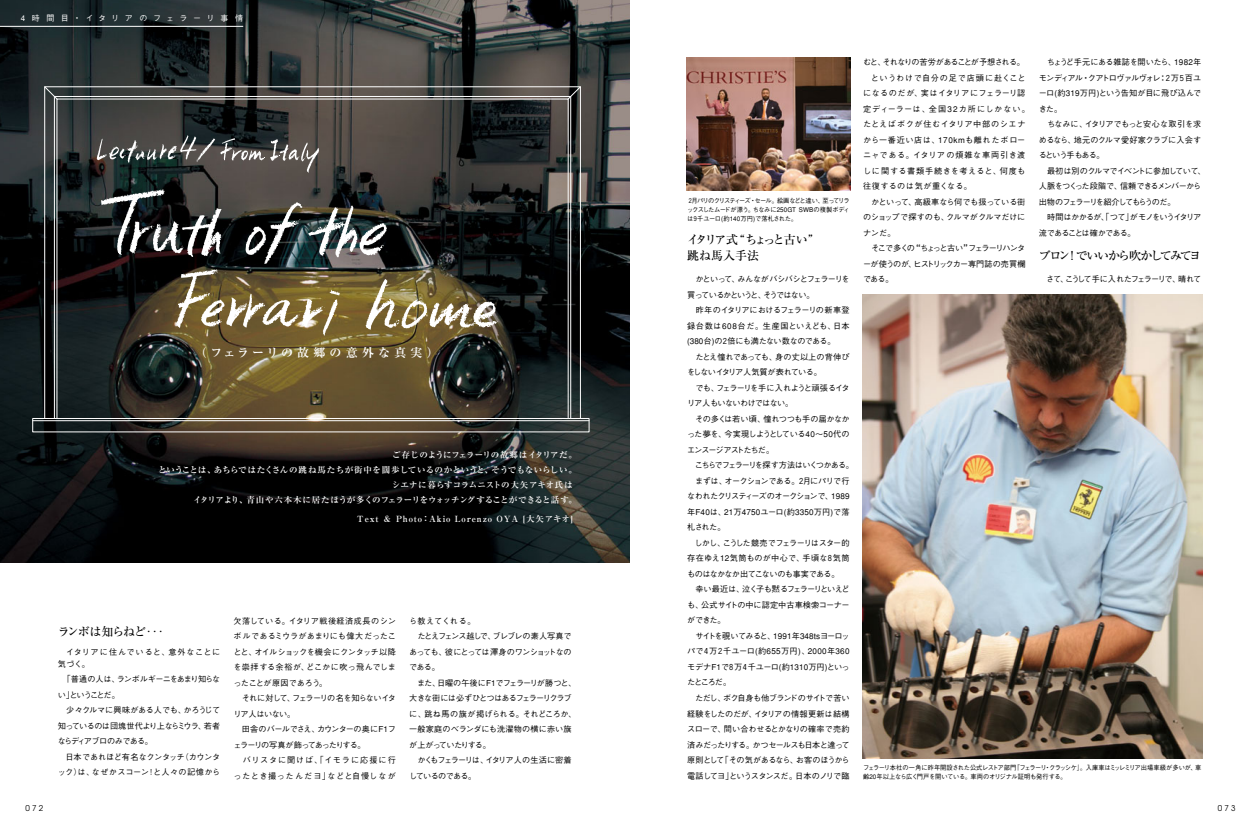
<style>
.page{position:relative;width:1259px;height:837px;background:#fff}
.page>*{position:absolute;margin:0;border:0;box-sizing:border-box;transform-origin:0 0}
.t1{font:500 12px/15.5px "Ryumin";letter-spacing:-.06em;color:#000}
.t2{font:500 12px "Ryumin";letter-spacing:-.15em;color:#000}
.t3{font:700 12px "Ryumin";letter-spacing:.35em;color:#fff}
.t4{font:500 12px "Ryumin";letter-spacing:-.11em;color:#000}
.t5{font:700 8.5px "Ryumin";letter-spacing:.02em;color:#fff}
.t6{font:700 8.5px "Ryumin";letter-spacing:-.015em;color:#fff}
.t7{font:700 8.5px "Ryumin";letter-spacing:.1em;color:#fff}
.t8{font:500 8.1px/15.5px "Gothic BBB";letter-spacing:-.045em;color:#000;text-align:justify}
.t9{font:500 8.1px/15.5px "Gothic BBB";letter-spacing:-.09em;color:#000}
.t10{font:500 8.1px/15.5px "Gothic BBB";letter-spacing:-.095em;color:#000}
.t11{font:500 8.1px/15.5px "Gothic BBB";letter-spacing:-.1em;color:#000}
.t12{font:500 8.1px/15.5px "Gothic BBB";letter-spacing:-.015em;color:#000;text-align:right}
.t13{font:500 8.1px/15.5px "Gothic BBB";letter-spacing:-.115em;color:#000}
.t14{font:500 8.1px/15.5px "Gothic BBB";letter-spacing:-.12em;color:#000}
.t15{font:500 8.1px "Gothic BBB";letter-spacing:.02em;color:#000}
.t16{font:500 8.1px "Gothic BBB";letter-spacing:-.08em;color:#000}
.t17{font:500 8.1px "Gothic BBB";color:#000}
.t18{font:500 8.1px "Gothic BBB";letter-spacing:.03em;color:#000}
.t19{font:500 8.1px "Gothic BBB";letter-spacing:.075em;color:#000}
.t20{font:500 8.1px "Gothic BBB";letter-spacing:.06em;color:#000}
.t21{font:500 8.1px/15.5px "Gothic BBB";letter-spacing:.095em;color:#000;text-align:right}
.t22{font:500 8.1px "Gothic BBB";letter-spacing:.07em;color:#000}
.t23{font:500 8.1px "Gothic BBB";letter-spacing:.035em;color:#000}
.t24{font:500 8.1px "Gothic BBB";letter-spacing:.005em;color:#000}
.t25{font:500 8.1px/12px "Gothic BBB";letter-spacing:.065em;color:#000}
.t26{font:500 8.1px "Gothic BBB";letter-spacing:-.02em;color:#000}
.t27{font:500 8.1px "Gothic BBB";letter-spacing:-.145em;color:#000}
.t28{font:500 8.1px "Gothic BBB";letter-spacing:-.16em;color:#000}
.t29{font:500 8.1px "Gothic BBB";letter-spacing:-.005em;color:#000}
.t30{font:500 8.1px "Gothic BBB";letter-spacing:-.125em;color:#000}
.t31{font:500 8.1px "Gothic BBB";letter-spacing:-.075em;color:#000}
.t32{font:500 8.1px "Gothic BBB";letter-spacing:-.105em;color:#000}
.t33{font:500 8.1px "Gothic BBB";letter-spacing:-.085em;color:#000}
.t34{font:500 8.1px "Gothic BBB";letter-spacing:.115em;color:#000}
.t35{font:500 8.1px "Gothic BBB";letter-spacing:-.025em;color:#000}
.t36{font:500 8.1px "Gothic BBB";letter-spacing:-.13em;color:#000}
.t37{font:500 8.1px "Gothic BBB";letter-spacing:.01em;color:#000}
.t38{font:500 8px "Gothic BBB";letter-spacing:.67em;color:#fff}
.t39{font:8px "Avant Garde";letter-spacing:.275em;color:#000}
.t40{font:500 6.5px/9px "Gothic BBB";letter-spacing:-.025em;color:#000;text-align:justify;scale:.96 1}
</style>
<div class="page">
<img style="left:0;top:0;width:629px;height:562px">
<img style="left:862px;top:294px;width:340px;height:464px">
<img style="left:686px;top:58px;width:164px;height:132px">
<hr style="left:0;top:26px;width:243px;height:1px;background:#fff">
<svg style="left:54px;top:96px;width:517px;height:322px;background:#444137"></svg>
<div style="left:32px;top:418px;width:557px;height:14px;border:1px solid #fff"></div>
<svg style="left:43px;top:85px;width:15px;height:15px"></svg>
<svg style="left:567px;top:85px;width:15px;height:15px"></svg>
<hr style="left:33px;top:420px;width:556px;height:1px;background:#fff">
<p class="t38" style="left:21px;top:15px;width:224px">4 時 間目・イタリア のフェラーリ事 情</p>
<h1 class="t3" style="left:195px;top:348px;width:245px">（フェラーリの故郷の意外な真実）</h1>
<p class="t6" style="left:392px;top:451px;width:186px">ご存じのようにフェラーリの故郷はイタリアだ。</p>
<p class="t5" style="left:158px;top:466px;width:420px">ということは、あちらではたくさんの跳ね馬たちが街中を闊歩しているのかというと、そうでもないらしい。</p>
<p class="t5" style="left:392px;top:481px;width:182px">シエナに暮らすコラムニストの大矢アキオ氏は</p>
<p class="t6" style="left:193px;top:496px;width:385px">イタリアより、青山や六本木に居たほうが多くのフェラーリをウォッチングすることができると話す。</p>
<p class="t7" style="left:357px;top:515px;width:217px">Text ＆ Photo：Akio Lorenzo OYA [大矢アキオ]</p>
<p class="t39" style="left:26px;top:805px;width:19px">072</p>
<h1 class="t4" style="left:58px;top:627px;width:108px">ランボは知らねど･･･</h1>
<p class="t25" style="left:58px;top:646px;width:164px;text-indent:8px">イタリアに住んでいると、意外なことに気づく。</p>
<p class="t14" style="left:58px;top:672px;width:164px;text-indent:5px">「普通の人は、ランボルギーニをあまり知らない」ということだ。</p>
<p class="t8" style="left:58px;top:703px;width:164px;text-indent:8px">少々クルマに興味がある人でも、かろうじて知っているのは団塊世代より上ならミウラ、若者ならディアブロのみである。</p>
<p class="t12" style="left:58px;top:749px;width:164px">日本であれほど有名なクンタッチ（カウンタック）は、なぜかスコーン！と人々の記憶から</p>
<p class="t8" style="left:233px;top:613px;width:164px">欠落している。イタリア戦後経済成長のシンボルであるミウラがあまりにも偉大だったことと、オイルショックを機会にクンタッチ以降を崇拝する余裕が、どこかに吹っ飛んでしまったことが原因であろう。</p>
<p class="t9" style="left:233px;top:691px;width:164px;text-indent:8px">それに対して、フェラーリの名を知らないイタリア人はいない。</p>
<p class="t10" style="left:233px;top:722px;width:164px;text-indent:8px">田舎のバールでさえ、カウンターの奥にF1フェラーリの写真が飾ってあったりする。</p>
<p class="t21" style="left:233px;top:753px;width:164px">バリスタに聞けば、「イモラに応援に行ったとき撮ったんだヨ」などと自慢しなが</p>
<p class="t37" style="left:409px;top:617px;width:67px">ら教えてくれる。</p>
<p class="t10" style="left:417px;top:629px;width:156px">たとえフェンス越しで、ブレブレの素人写真で</p>
<p class="t11" style="left:409px;top:644px;width:164px">あっても、彼にとっては渾身のワンショットなの</p>
<p class="t8" style="left:409px;top:660px;width:32px">である。</p>
<p class="t26" style="left:417px;top:679px;width:160px">また、日曜の午後にF1でフェラーリが勝つと、</p>
<p class="t11" style="left:409px;top:691px;width:164px">大きな街には必ずひとつはあるフェラーリクラブ</p>
<p class="t29" style="left:409px;top:710px;width:168px">に、跳ね馬の旗が掲げられる。それどころか、</p>
<p class="t15" style="left:409px;top:725px;width:164px">一般家庭のベランダにも洗濯物の横に赤い旗</p>
<p class="t36" style="left:409px;top:741px;width:83px">が上がっていたりする。</p>
<p class="t30" style="left:417px;top:756px;width:156px">かくもフェラーリは、イタリア人の生活に密着</p>
<p class="t11" style="left:409px;top:768px;width:68px">しているのである。</p>
<p class="t40" style="left:687px;top:196px;width:171px">２月パリのクリスティーズ・セール。絵画などと違い、至ってリラックスしたムードが漂う。ちなみに250GT SWBの複製ボディは９千ユーロ(約140万円)で落札された。</p>
<h1 class="t1" style="left:687px;top:234px;width:134px">イタリア式“ちょっと古い”跳ね馬入手法</h1>
<p class="t13" style="left:687px;top:272px;width:164px;text-indent:8px">かといって、みんながバシバシとフェラーリを買っているかというと、そうではない。</p>
<p class="t8" style="left:687px;top:303px;width:164px;text-indent:9px">昨年のイタリアにおけるフェラーリの新車登録台数は608台だ。生産国といえども、日本(380台)の２倍にも満たない数なのである。</p>
<p class="t8" style="left:687px;top:350px;width:164px;text-indent:8px">たとえ憧れであっても、身の丈以上の背伸びをしないイタリア人気質が表れている。</p>
<p class="t10" style="left:687px;top:381px;width:164px;text-indent:8px">でも、フェラーリを手に入れようと頑張るイタリア人もいないわけではない。</p>
<p class="t8" style="left:687px;top:412px;width:164px;text-indent:8px">その多くは若い頃、憧れつつも手の届かなかった夢を、今実現しようとしている40～50代のエンスージアストたちだ。</p>
<p class="t14" style="left:695px;top:458px;width:160px">こちらでフェラーリを探す方法はいくつかある。</p>
<p class="t31" style="left:695px;top:477px;width:156px">まずは、オークションである。２月にパリで行</p>
<p class="t9" style="left:687px;top:489px;width:164px">なわれたクリスティーズのオークションで、1989</p>
<p class="t15" style="left:687px;top:508px;width:164px">年F40は、21万4750ユーロ(約3350万円)で落</p>
<p class="t8" style="left:687px;top:520px;width:39px">札された。</p>
<p class="t32" style="left:694px;top:539px;width:156px">しかし、こうした競売でフェラーリはスター的</p>
<p class="t18" style="left:687px;top:555px;width:164px">存在ゆえ12気筒ものが中心で、手頃な８気筒</p>
<p class="t33" style="left:687px;top:570px;width:153px">ものはなかなか出てこないのも事実である。</p>
<p class="t13" style="left:695px;top:582px;width:156px">幸い最近は、泣く子も黙るフェラーリといえど</p>
<p class="t17" style="left:687px;top:601px;width:164px">も、公式サイトの中に認定中古車検索コーナー</p>
<p class="t8" style="left:687px;top:613px;width:40px">ができた。</p>
<p class="t8" style="left:695px;top:629px;width:156px">サイトを覗いてみると、1991年348tsヨーロッ</p>
<p class="t23" style="left:687px;top:648px;width:164px">パで４万２千ユーロ(約655万円)、2000年360</p>
<p class="t24" style="left:687px;top:663px;width:164px">モデナF1で８万４千ユーロ(約1310万円)といっ</p>
<p class="t8" style="left:687px;top:675px;width:45px">たところだ。</p>
<p class="t16" style="left:695px;top:694px;width:156px">ただし、ボク自身も他ブランドのサイトで苦い</p>
<p class="t17" style="left:687px;top:710px;width:164px">経験をしたのだが、イタリアの情報更新は結構</p>
<p class="t8" style="left:687px;top:722px;width:164px">スローで、問い合わせるとかなりの確率で売約</p>
<p class="t10" style="left:687px;top:737px;width:164px">済みだったりする。かつセールスも日本と違って</p>
<p class="t8" style="left:687px;top:753px;width:164px">原則として「その気があるなら、お客のほうから</p>
<p class="t9" style="left:687px;top:768px;width:164px">電話してヨ」というスタンスだ。日本のノリで臨</p>
<p class="t11" style="left:863px;top:55px;width:163px">むと、それなりの苦労があることが予想される。</p>
<p class="t22" style="left:871px;top:75px;width:156px">というわけで自分の足で店頭に赴くこと</p>
<p class="t18" style="left:863px;top:90px;width:164px">になるのだが、実はイタリアにフェラーリ認</p>
<p class="t34" style="left:863px;top:106px;width:168px">定ディーラーは、全国32カ所にしかない。</p>
<p class="t20" style="left:863px;top:121px;width:164px">たとえばボクが住むイタリア中部のシエナ</p>
<p class="t19" style="left:863px;top:137px;width:164px">から一番近い店は、170kmも離れたボロー</p>
<p class="t19" style="left:863px;top:152px;width:164px">ニャである。イタリアの煩雑な車両引き渡</p>
<p class="t20" style="left:863px;top:168px;width:164px">しに関する書類手続きを考えると、何度も</p>
<p class="t22" style="left:863px;top:183px;width:110px">往復するのは気が重くなる。</p>
<p class="t35" style="left:871px;top:199px;width:156px">かといって、高級車なら何でも扱っている街</p>
<p class="t12" style="left:863px;top:210px;width:164px">のショップで探すのも、クルマがクルマだけに</p>
<p class="t8" style="left:863px;top:226px;width:34px">ナンだ。</p>
<p class="t27" style="left:871px;top:245px;width:156px">そこで多くの“ちょっと古い”フェラーリハンタ</p>
<p class="t16" style="left:863px;top:261px;width:164px">ーが使うのが、ヒストリックカー専門誌の売買欄</p>
<p class="t8" style="left:863px;top:272px;width:32px">である。</p>
<p class="t8" style="left:1038px;top:55px;width:164px;text-indent:8px">ちょうど手元にある雑誌を開いたら、1982年モンディアル・クアトロヴァルヴォレ：２万５百ユーロ(約319万円)という告知が目に飛び込んできた。</p>
<p class="t8" style="left:1038px;top:117px;width:164px;text-indent:8px">ちなみに、イタリアでもっと安心な取引を求めるなら、地元のクルマ愛好家クラブに入会するという手もある。</p>
<p class="t9" style="left:1038px;top:164px;width:168px;text-indent:8px">最初は別のクルマでイベントに参加していて、人脈をつくった段階で、信頼できるメンバーから出物のフェラーリを紹介してもらうのだ。</p>
<p class="t11" style="left:1038px;top:210px;width:164px;text-indent:8px">時間はかかるが、「つて」がモノをいうイタリア流であることは確かである。</p>
<h1 class="t2" style="left:1038px;top:251px;width:164px">ブロン！でいいから吹かしてみてヨ</h1>
<p class="t28" style="left:1046px;top:276px;width:156px">さて、こうして手に入れたフェラーリで、晴れて</p>
<p class="t40" style="left:863px;top:763px;width:354px">フェラーリ本社の一角に昨年開設された公式レストア部門『フェラーリ・クラッシケ』。入庫車はミッレミリア出場車級が多いが、車齢20年以上なら広く門戸を開いている。車両のオリジナル証明も発行する。</p>
<p class="t39" style="left:1217px;top:805px;width:19px">073</p>
</div>
